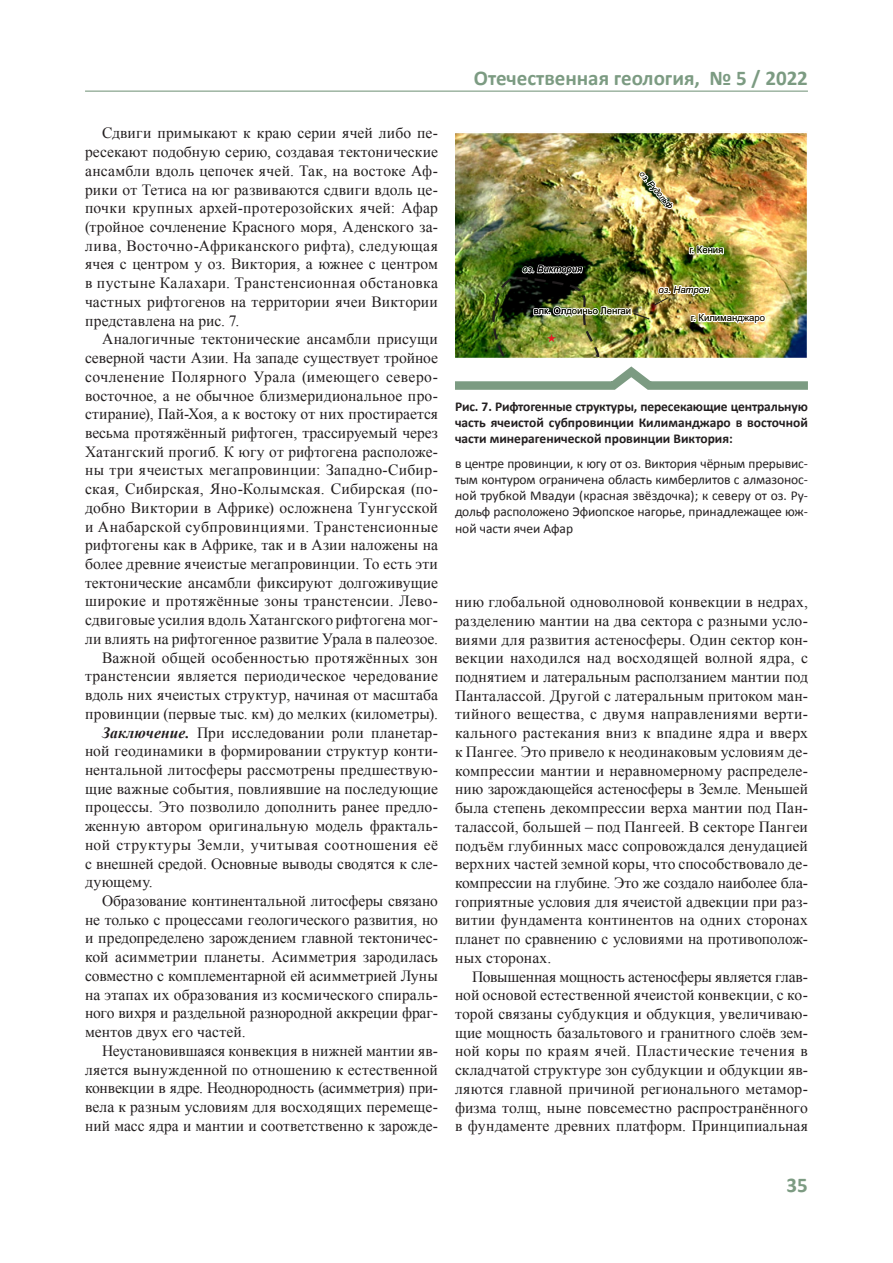
<style>
.page{position:relative;width:893px;height:1263px;background:#fff}
.page>*{position:absolute;margin:0;border:0;box-sizing:border-box;transform-origin:0 0}
.t1{font:700 21px "Calibri";color:#7c9b82}
.Основной_текст{font:15.6px/18.8px "Times New Roman";color:#231f20;text-align:justify}
.Анотация{font:13.5px/16.2px "Calibri";letter-spacing:-.01em;color:#231f20;text-align:justify}
.Анотация-2{font:700 13.5px/16.2px "Calibri";color:#231f20;text-align:justify}
.t2{font:9.45px "Arial";color:#000}
.t3{font:italic 9.45px "Arial";color:#000}
.t4{font:italic 7.95px "Arial";color:#000002}
.s1{font-weight:700;font-style:italic}
</style>
<div class="page">
<hr style="left:85px;top:91px;width:723px;height:1px;background:#7c9b82">
<img style="left:455px;top:133px;width:352px;height:132px">
<svg style="left:689px;top:245px;width:35px;height:10px"></svg>
<svg style="left:639px;top:172px;width:35px;height:37px"></svg>
<img style="left:455px;top:265px;width:353px;height:125px">
<p class="Основной_текст" style="left:85px;top:124px;width:354px;text-indent:17px">Сдвиги примыкают к краю серии ячей либо пе&shy;ресекают подобную серию, создавая тектонические ансамбли вдоль цепочек ячей. Так, на востоке Аф&shy;рики от Тетиса на юг развиваются сдвиги вдоль це&shy;почки крупных архей-протерозойских ячей: Афар (тройное сочленение Красного моря, Аденского за&shy;лива, Восточно-Африканского рифта), следующая ячея с центром у оз. Виктория, а южнее с центром в пустыне Калахари. Транстенсионная обстановка частных рифтогенов на территории ячеи Виктории представлена на рис. 7.</p>
<p class="Основной_текст" style="left:85px;top:329px;width:354px;text-indent:17px">Аналогичные тектонические ансамбли присущи северной части Азии. На западе существует тройное сочленение Полярного Урала (имеющего северо&shy;восточное, а не обычное близмеридиональное про&shy;стирание), Пай-Хоя, а к востоку от них простирается весьма протяжённый рифтоген, трассируемый через Хатангский прогиб. К югу от рифтогена расположе&shy;ны три ячеистых мегапровинции: Западно-Сибир&shy;ская, Сибирская, Яно-Колымская. Сибирская (по&shy;добно Виктории в Африке) осложнена Тунгусской и Анабарской субпровинциями. Транстенсионные рифтогены как в Африке, так и в Азии наложены на более древние ячеистые мегапровинции. То есть эти тектонические ансамбли фиксируют долгоживущие широкие и протяжённые зоны транстенсии. Лево&shy;сдвиговые усилия вдоль Хатангского рифтогена мог&shy;ли влиять на рифтогенное развитие Урала в палеозое.</p>
<p class="Основной_текст" style="left:85px;top:648px;width:354px;text-indent:17px">Важной общей особенностью протяжённых зон транстенсии является периодическое чередование вдоль них ячеистых структур, начиная от масштаба провинции (первые тыс. км) до мелких (километры).</p>
<p class="Основной_текст" style="left:85px;top:723px;width:354px;text-indent:17px"><span class="s1">Заключение.</span> При исследовании роли планетар&shy;ной геодинамики в формировании структур конти&shy;нентальной литосферы рассмотрены предшествую&shy;щие важные события, повлиявшие на последующие процессы. Это позволило дополнить ранее предло&shy;женную автором оригинальную модель фракталь&shy;ной структуры Земли, учитывая соотношения её с внешней средой. Основные выводы сводятся к сле&shy;дующему.</p>
<p class="Основной_текст" style="left:85px;top:891px;width:354px;text-indent:17px">Образование континентальной литосферы связано не только с процессами геологического развития, но и предопределено зарождением главной тектоничес&shy;кой асимметрии планеты. Асимметрия зародилась совместно с комплементарной ей асимметрией Луны на этапах их образования из космического спираль&shy;ного вихря и раздельной разнородной аккреции фраг&shy;ментов двух его частей.</p>
<p class="Основной_текст" style="left:85px;top:1041px;width:354px;text-indent:17px">Неустановившаяся конвекция в нижней мантии яв&shy;ляется вынужденной по отношению к естественной конвекции в ядре. Неоднородность (асимметрия) при&shy;вела к разным условиям для восходящих перемеще&shy;ний масс ядра и мантии и соответственно к зарожде-</p>
<h1 class="t1" style="left:474px;top:65px;width:336px">Отечественная геология, № 5 / 2022</h1>
<p class="t4" style="left:645px;top:169px;width:47px;rotate:49deg">оз. Рудольф</p>
<p class="t3" style="left:522px;top:263px;width:61px">оз. Виктория</p>
<p class="t2" style="left:534px;top:305px;width:99px">влк. Олдоиньо Ленгаи</p>
<p class="t2" style="left:689px;top:244px;width:36px">г. Кения</p>
<p class="t3" style="left:659px;top:283px;width:52px">оз. Натрон</p>
<p class="t2" style="left:691px;top:311px;width:76px">г. Килиманджаро</p>
<p class="Анотация-2" style="left:455px;top:398px;width:354px">Рис. 7. Рифтогенные структуры, пересекающие центральную часть ячеистой субпровинции Килиманджаро в восточной части минерагенической провинции Виктория:</p>
<p class="Анотация" style="left:455px;top:455px;width:354px">в центре провинции, к югу от оз. Виктория чёрным прерывис&shy;тым контуром ограничена область кимберлитов с алмазонос&shy;ной трубкой Мвадуи (красная звёздочка); к северу от оз. Ру&shy;дольф расположено Эфиопское нагорье, принадлежащее юж&shy;ной части ячеи Афар</p>
<p class="Основной_текст" style="left:455px;top:592px;width:354px">нию глобальной одноволновой конвекции в недрах, разделению мантии на два сектора с разными усло&shy;виями для развития астеносферы. Один сектор кон&shy;векции находился над восходящей волной ядра, с поднятием и латеральным расползанием мантии под Панталассой. Другой с латеральным притоком ман&shy;тийного вещества, с двумя направлениями верти&shy;кального растекания вниз к впадине ядра и вверх к Пангее. Это привело к неодинаковым условиям де&shy;компрессии мантии и неравномерному распределе&shy;нию зарождающейся астеносферы в Земле. Меньшей была степень декомпрессии верха мантии под Пан&shy;талассой, большей – под Пангеей. В секторе Пангеи подъём глубинных масс сопровождался денудацией верхних частей земной коры, что способствовало де&shy;компрессии на глубине. Это же создало наиболее бла&shy;гоприятные условия для ячеистой адвекции при раз&shy;витии фундамента континентов на одних сторонах планет по сравнению с условиями на противополож&shy;ных сторонах.</p>
<p class="Основной_текст" style="left:455px;top:967px;width:354px;text-indent:17px">Повышенная мощность астеносферы является глав&shy;ной основой естественной ячеистой конвекции, с ко&shy;торой связаны субдукция и обдукция, увеличиваю&shy;щие мощность базальтового и гранитного слоёв зем&shy;ной коры по краям ячей. Пластические течения в складчатой структуре зон субдукции и обдукции яв&shy;ляются главной причиной регионального метамор&shy;физма толщ, ныне повсеместно распространённого в фундаменте древних платформ. Принципиальная</p>
<h1 class="t1" style="left:787px;top:1171px;width:23px">35</h1>
</div>
